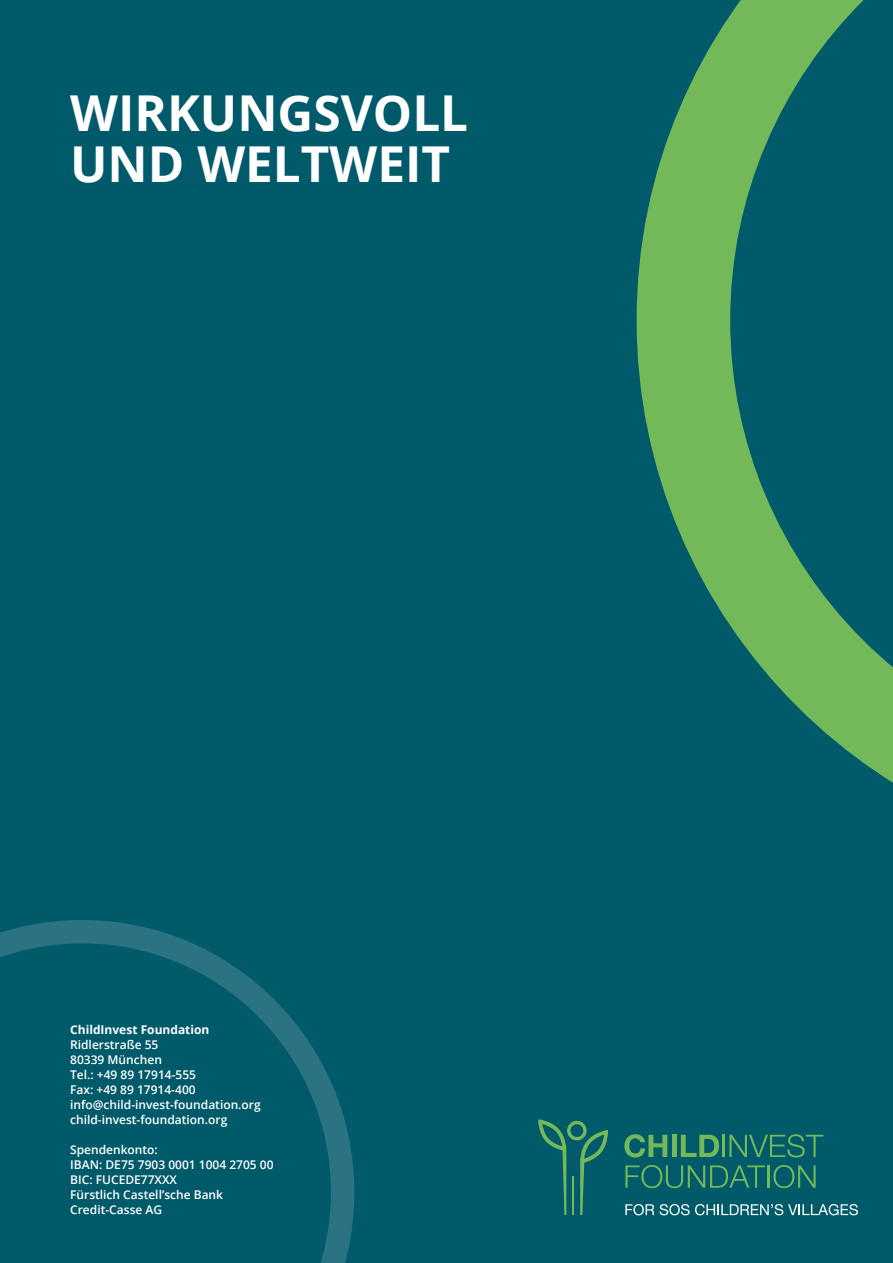
<style>
.page{position:relative;width:893px;height:1263px;background:#005a6a}
.page>*{position:absolute;margin:0;border:0;box-sizing:border-box;transform-origin:0 0}
.t1{font:700 49.5px/51px "Open Sans";color:#fff}
.t2{font:600 12px/15px "Open Sans";color:#fff}
.t3{font:700 12px "Open Sans";color:#fff}
</style>
<div class="page">
<svg style="left:637px;top:0;width:256px;height:783px"></svg>
<svg style="left:0;top:920px;width:354px;height:343px"></svg>
<svg style="left:624px;top:1134px;width:43px;height:23px"></svg>
<hr style="left:672px;top:1135px;width:4px;height:22px;background:#74b959">
<svg style="left:681px;top:1135px;width:38px;height:22px"></svg>
<hr style="left:723px;top:1135px;width:2px;height:22px;background:#74b959">
<svg style="left:729px;top:1134px;width:94px;height:23px"></svg>
<svg style="left:625px;top:1165px;width:140px;height:23px"></svg>
<hr style="left:767px;top:1165px;width:3px;height:23px;background:#74b959">
<svg style="left:773px;top:1165px;width:43px;height:23px"></svg>
<svg style="left:625px;top:1204px;width:29px;height:11px"></svg>
<svg style="left:660px;top:1204px;width:198px;height:11px"></svg>
<svg style="left:538px;top:1119px;width:70px;height:96px"></svg>
<hr style="left:572px;top:1176px;width:2px;height:39px;background:#74b959">
<h1 class="t1" style="left:70px;top:87px;width:400px">WIRKUNGSVOLL<br>UND WELTWEIT</h1>
<p class="t3" style="left:70px;top:1021px;width:141px">ChildInvest Foundation</p>
<p class="t2" style="left:70px;top:1037px;width:192px">Ridlerstraße 55<br>80339 München<br>Tel.: +49 89 17914-555<br>Fax: +49 89 17914-400 info@child-invest-foundation.org child-invest-foundation.org</p>
<p class="t2" style="left:70px;top:1142px;width:205px">Spendenkonto:<br>IBAN: DE75 7903 0001 1004 2705 00<br>BIC: FUCEDE77XXX<br>Fürstlich Castell’sche Bank<br>Credit-Casse AG</p>
</div>
